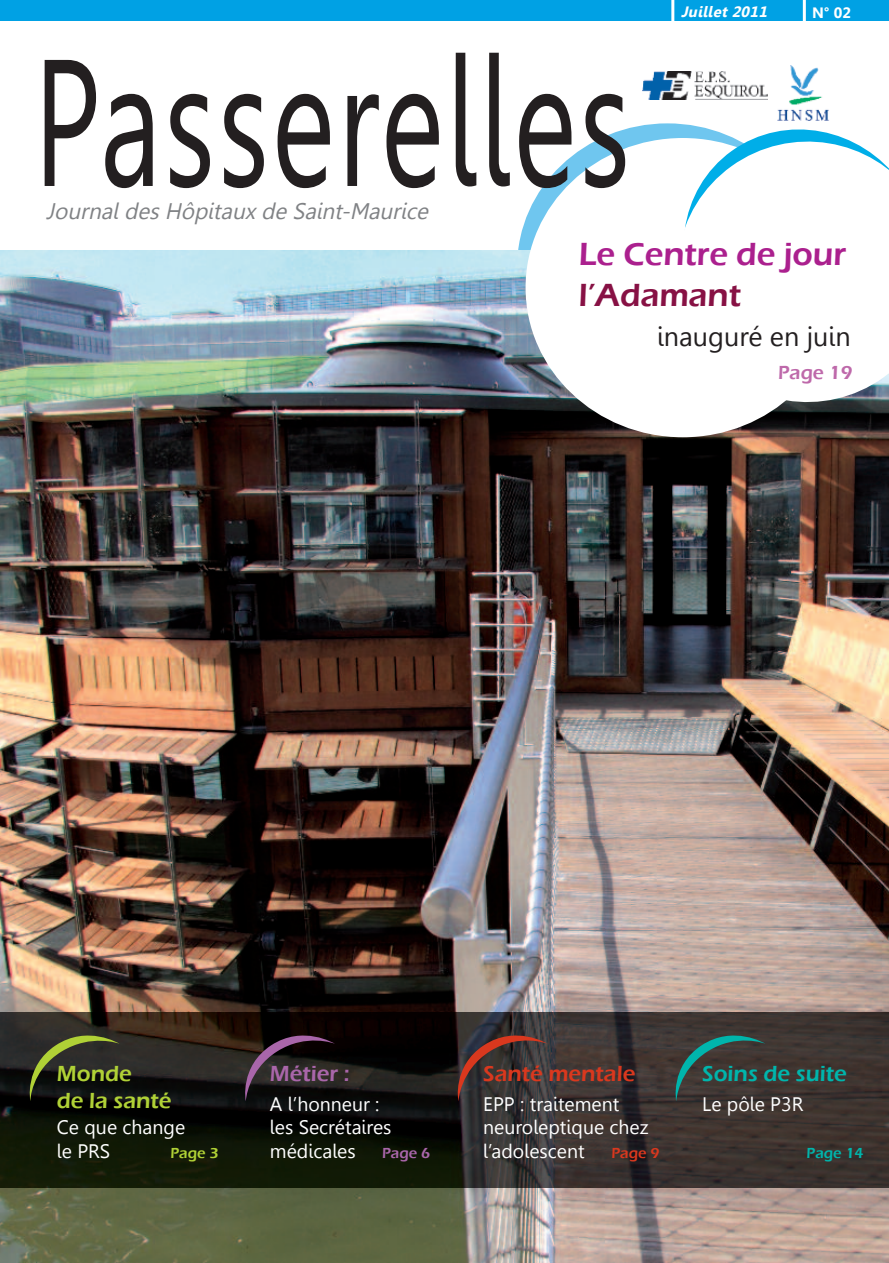
<style>
.page{position:relative;width:889px;height:1263px;background:#fff}
.page>*{position:absolute;margin:0;border:0;box-sizing:border-box;transform-origin:0 0}
.t1{font:180px "Gisha";letter-spacing:.025em;color:#231f20;scale:.67 1}
.t2{font:600 33px "Eras ITC";color:#ab208e}
.t3{font:600 33px "Eras ITC";color:#871144}
.t4{font:27px "Gisha";color:#231f20}
.t5{font:italic 22.5px "Gisha";color:#808285}
.t6{font:600 22.5px/27px "Eras ITC";color:#b0d136}
.t7{font:600 22.5px "Eras ITC";color:#d9381e}
.t8{font:600 22.5px "Eras ITC";color:#00b5ac}
.t9{font:600 22.5px "Eras ITC";color:#a966aa}
.t10{font:19.5px/23.4px "Gisha";color:#fff}
.t11{font:600 19.5px "Eras ITC";color:#be69aa}
.t12{font:italic 700 15px "Gisha";color:#fff}
.t13{font:600 15px "Eras ITC";color:#00b5ac}
.t14{font:600 15px "Eras ITC";color:#b0d136}
.t15{font:600 15px "Eras ITC";color:#d9381e}
.t16{font:600 15px "Eras ITC";color:#a966aa}
.t17{font:700 15px "Gisha";color:#fff}
</style>
<div class="page">
<div style="left:517px;top:123px;width:300px;height:287px;background:#6fc6ef;border-radius:50%"></div>
<img style="left:0;top:250px;width:889px;height:1013px">
<div style="left:525px;top:138px;width:315px;height:299px;background:#fff;border-radius:50%"></div>
<svg style="left:659px;top:124px;width:230px;height:295px"></svg>
<div style="left:0;top:0;width:889px;height:21px;background:#00a1e4"></div>
<img style="left:0;top:1013px;width:889px;height:174px">
<hr style="left:803px;top:0;width:3px;height:26px;background:#fff">
<hr style="left:671px;top:0;width:3px;height:26px;background:#fff">
<img style="left:777px;top:66px;width:52px;height:55px">
<img style="left:642px;top:71px;width:126px;height:28px">
<svg style="left:24px;top:1024px;width:96px;height:77px"></svg>
<svg style="left:239px;top:1024px;width:96px;height:77px"></svg>
<svg style="left:670px;top:1024px;width:95px;height:77px"></svg>
<svg style="left:452px;top:1024px;width:95px;height:77px"></svg>
<p class="t12" style="left:681px;top:3px;width:91px">Juillet 2011</p>
<p class="t17" style="left:812px;top:4px;width:40px">N° 02</p>
<h1 class="t1" style="left:34px;top:19px;width:892px">Passerelles</h1>
<p class="t5" style="left:46px;top:198px;width:389px">Journal des Hôpitaux de Saint-Maurice</p>
<h2 class="t2" style="left:579px;top:235px;width:269px">Le Centre de jour</h2>
<h2 class="t3" style="left:579px;top:276px;width:164px">l’Adamant</h2>
<h3 class="t4" style="left:657px;top:321px;width:195px">inauguré en juin</h3>
<p class="t11" style="left:778px;top:361px;width:76px">Page 19</p>
<p class="t6" style="left:57px;top:1060px;width:116px">Monde<br>de la santé</p>
<p class="t10" style="left:57px;top:1116px;width:130px">Ce que change le PRS</p>
<p class="t14" style="left:170px;top:1144px;width:50px">Page 3</p>
<p class="t9" style="left:270px;top:1061px;width:81px">Métier :</p>
<p class="t10" style="left:270px;top:1093px;width:123px">A l’honneur : les Secrétaires médicales</p>
<p class="t16" style="left:382px;top:1144px;width:50px">Page 6</p>
<p class="t7" style="left:483px;top:1061px;width:154px">Santé mentale</p>
<p class="t10" style="left:483px;top:1093px;width:167px">EPP : traitement neuroleptique chez l’adolescent</p>
<p class="t15" style="left:611px;top:1144px;width:50px">Page 9</p>
<p class="t8" style="left:702px;top:1061px;width:146px">Soins de suite</p>
<p class="t10" style="left:702px;top:1093px;width:103px">Le pôle P3R</p>
<p class="t13" style="left:806px;top:1145px;width:59px">Page 14</p>
</div>
